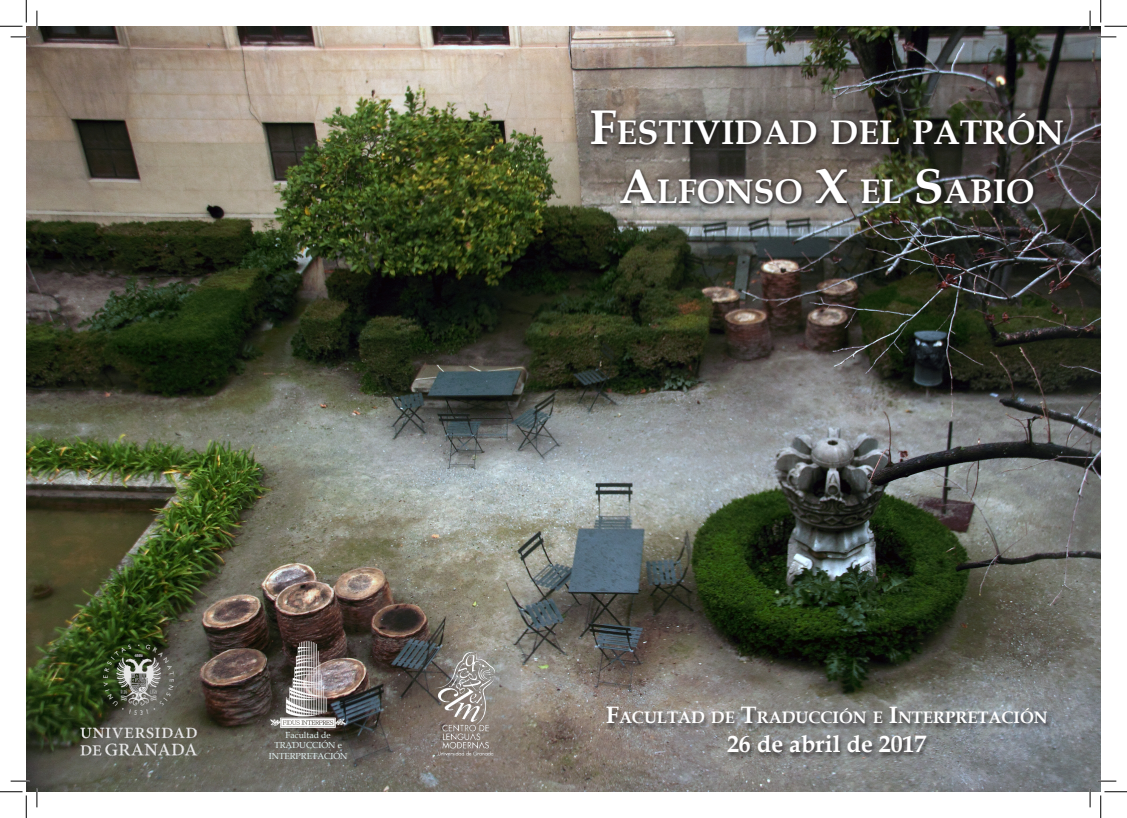
<style>
.page{position:relative;width:1127px;height:818px;background:#fff}
.page>*{position:absolute;margin:0;border:0;box-sizing:border-box;transform-origin:0 0}
.t1{font:700 34.12px/58.5px "Book Antiqua";color:#fff;text-align:center}
.t2{font:700 23.75px "Book Antiqua";color:#fff}
.t3{font:700 16.62px "Book Antiqua";color:#fff}
.Título{font:8.75px/10.5px "Book Antiqua";color:#e4f4f5;text-align:center}
.s1{font-size:48.75px}
.s2{font-size:23.75px}
</style>
<div class="page">
<img style="left:26px;top:26px;width:1074px;height:766px">
<div style="left:589px;top:110px;width:479px;height:649px;background:#231f20;opacity:.75"></div>
<div style="left:587px;top:107px;width:479px;height:100px;background:#231f20;opacity:.75"></div>
<img style="left:72px;top:639px;width:133px;height:119px">
<img style="left:271px;top:641px;width:74px;height:87px">
<img style="left:412px;top:650px;width:108px;height:108px">
<svg style="left:11px;top:36px;width:18px;height:2px"></svg>
<svg style="left:1097px;top:36px;width:18px;height:2px"></svg>
<svg style="left:11px;top:780px;width:18px;height:2px"></svg>
<svg style="left:1097px;top:780px;width:18px;height:2px"></svg>
<svg style="left:36px;top:11px;width:2px;height:18px"></svg>
<svg style="left:36px;top:788px;width:2px;height:19px"></svg>
<svg style="left:1088px;top:11px;width:2px;height:18px"></svg>
<svg style="left:1088px;top:788px;width:2px;height:19px"></svg>
<svg style="left:0;top:0;width:27px;height:27px"></svg>
<svg style="left:0;top:791px;width:27px;height:27px"></svg>
<svg style="left:1100px;top:0;width:26px;height:27px"></svg>
<svg style="left:1100px;top:791px;width:26px;height:27px"></svg>
<p class="Título" style="left:269px;top:729px;width:80px">Facultad de<br>TRADUCCIÓN e<br>INTERPRETACIÓN</p>
<p class="t1" style="left:589px;top:103px;width:476px"><span class="s1">F</span>ESTIVIDAD DEL PATRÓN<br><span class="s1">A</span>LFONSO <span class="s1">X</span> EL <span class="s1">S</span>ABIO</p>
<p class="t3" style="left:605px;top:706px;width:443px"><span class="s2">F</span>ACULTAD DE <span class="s2">T</span>RADUCCIÓN E <span class="s2">I</span>NTERPRETACIÓN</p>
<p class="t2" style="left:727px;top:727px;width:201px">26 de abril de 2017</p>
</div>
